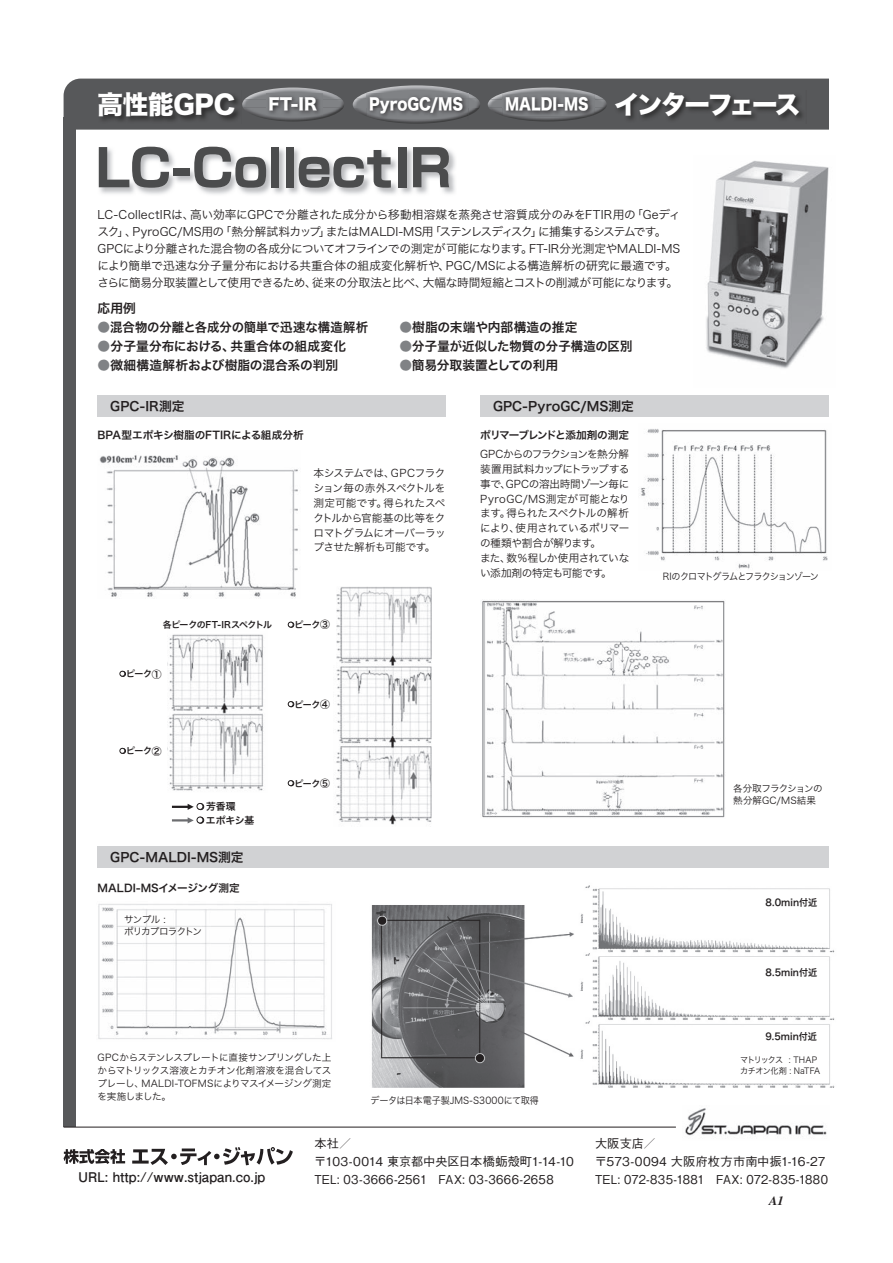
<style>
.page{position:relative;width:893px;height:1263px;background:#fff}
.page>*{position:absolute;margin:0;border:0;box-sizing:border-box;transform-origin:0 0}
.t1{font:700 51px "Shin Go Pr 6 N";letter-spacing:-.01em;color:#4b4c4d}
.t2{font:25.5px "Hira Kaku Std N W8";letter-spacing:-.005em;color:#fff}
.t3{font:15.9px "Hira Kaku Std N W8";color:#fff;scale:.86 1}
.t4{font:15.9px "Hira Kaku Std N W8";color:#fff;scale:.88 1}
.t5{font:15.9px "Hira Kaku Std N W8";color:#fff}
.t6{font:700 13.35px "Futo Go B101 Pr 6 N";color:#231f20}
.t7{font:12.75px "Hira Kaku Pro N W6";color:#231f20}
.t8{font:12.75px "Hira Kaku Pro N W6";letter-spacing:-.02em;color:#231f20}
.t9{font:italic 700 12.75px "Times LT Std";color:#231f20}
.t10{font:500 12.15px/18px "Gothic BBB Pr 6 N";letter-spacing:.01em;color:#231f20}
.t11{font:500 12.15px "Gothic BBB Pr 6 N";letter-spacing:.035em;color:#231f20;scale:.95 1}
.t12{font:500 12.15px/18px "Gothic BBB Pr 6 N";letter-spacing:-.015em;color:#231f20}
.t13{font:11.7px/17px "Hira Kaku Pro N W3";letter-spacing:-.02em;color:#231f20}
.t14{font:10.65px/14.9px "Hira Kaku Pro N W3";letter-spacing:-.035em;color:#231f20;text-align:justify}
.t15{font:10.65px "Hira Kaku Pro N W6";letter-spacing:-.015em;color:#231f20}
.t16{font:10.65px "Hira Kaku Pro N W6";letter-spacing:-.075em;color:#231f20}
.t17{font:9.75px/14.2px "Hira Kaku Pro N W6";letter-spacing:-.01em;color:#231f20}
.t18{font:9.6px/12.8px "Hira Kaku Pro N W3";letter-spacing:-.035em;color:#231f20;text-align:justify}
.t19{font:9.6px "Hira Kaku Pro N W6";letter-spacing:.005em;color:#231f20;scale:.95 1}
.t20{font:9.6px "Hira Kaku Pro N W3";letter-spacing:-.01em;color:#231f20;scale:.95 1}
.t21{font:9.6px "Hira Kaku Pro N W3";letter-spacing:-.1em;color:#231f20;scale:.95 1}
.t22{font:9.6px/12.8px "Hira Kaku Pro N W3";letter-spacing:-.01em;color:#231f20}
.t23{font:9.6px/12.8px "Hira Kaku Pro N W3";letter-spacing:-.08em;color:#231f20}
.t24{font:9px "Hira Kaku Pro N W6";letter-spacing:-.055em;color:#231f20}
.t25{font:8.55px/11.7px "Hira Kaku Pro N W3";letter-spacing:-.065em;color:#231f20;scale:.95 1}
.s1{font-size:25.5px}
.s2{color:#808285}
.s3{font-size:9.75px}
</style>
<div class="page">
<div style="left:64px;top:118px;width:12px;height:1009px;background:#57585a"></div>
<div style="left:64px;top:79px;width:765px;height:51px;background:#57585a"></div>
<img style="left:482px;top:600px;width:243px;height:218px">
<img style="left:641px;top:429px;width:187px;height:140px">
<img style="left:706px;top:160px;width:123px;height:209px">
<img style="left:685px;top:1108px;width:142px;height:28px">
<hr style="left:64px;top:1127px;width:612px;height:1px;background:#231f20">
<svg style="left:64px;top:1147px;width:229px;height:18px"></svg>
<img style="left:99px;top:148px;width:356px;height:47px">
<img style="left:614px;top:91px;width:192px;height:32px">
<img style="left:245px;top:88px;width:97px;height:11px">
<img style="left:242px;top:99px;width:102px;height:23px">
<img style="left:266px;top:94px;width:56px;height:22px">
<img style="left:490px;top:88px;width:114px;height:11px">
<img style="left:488px;top:99px;width:119px;height:23px">
<img style="left:503px;top:94px;width:91px;height:22px">
<img style="left:356px;top:85px;width:121px;height:14px">
<img style="left:353px;top:99px;width:127px;height:25px">
<img style="left:367px;top:94px;width:101px;height:25px">
<img style="left:97px;top:91px;width:145px;height:33px">
<div style="left:98px;top:395px;width:348px;height:22px;background:#d1d2d4"></div>
<div style="left:98px;top:846px;width:731px;height:21px;background:#d1d2d4"></div>
<div style="left:480px;top:395px;width:349px;height:22px;background:#d1d2d4"></div>
<img style="left:98px;top:904px;width:234px;height:136px">
<img style="left:371px;top:885px;width:464px;height:203px">
<img style="left:99px;top:455px;width:199px;height:142px">
<img style="left:167px;top:634px;width:97px;height:157px">
<img style="left:336px;top:666px;width:95px;height:159px">
<img style="left:337px;top:587px;width:94px;height:79px">
<svg style="left:120px;top:671px;width:6px;height:5px"></svg>
<svg style="left:288px;top:622px;width:6px;height:5px"></svg>
<svg style="left:288px;top:701px;width:6px;height:6px"></svg>
<svg style="left:288px;top:780px;width:6px;height:6px"></svg>
<svg style="left:120px;top:748px;width:6px;height:6px"></svg>
<svg style="left:172px;top:817px;width:32px;height:6px"></svg>
<svg style="left:172px;top:803px;width:32px;height:7px"></svg>
<h2 class="t2" style="left:97px;top:90px;width:139px">高性能GPC</h2>
<h3 class="t5" style="left:268px;top:95px;width:50px">FT-IR</h3>
<h3 class="t4" style="left:369px;top:95px;width:108px">PyroGC/MS</h3>
<h3 class="t3" style="left:505px;top:95px;width:345px">MALDI-MS <span class="s1">インターフェース</span></h3>
<h1 class="t1" style="left:95px;top:127px;width:357px">LC-CollectIR</h1>
<p class="t13" style="left:97px;top:205px;width:584px">LC-CollectIRは、高い効率にGPCで分離された成分から移動相溶媒を蒸発させ溶質成分のみをFTIR用の「Geディスク」、PyroGC/MS用の「熱分解試料カップ」またはMALDI-MS用「ステンレスディスク」に捕集するシステムです。GPCにより分離された混合物の各成分についてオフラインでの測定が可能になります。FT-IR分光測定やMALDI-MSにより簡単で迅速な分子量分布における共重合体の組成変化解析や、PGC/MSによる構造解析の研究に最適です。さらに簡易分取装置として使用できるため、従来の分取法と比べ、大幅な時間短縮とコストの削減が可能になります。</p>
<p class="t7" style="left:98px;top:297px;width:40px">応用例</p>
<p class="t7" style="left:98px;top:316px;width:272px"><span class="s2">●</span>混合物の分離と各成分の簡単で迅速な構造解析</p>
<p class="t7" style="left:98px;top:335px;width:250px"><span class="s2">●</span>分子量分布における、共重合体の組成変化</p>
<p class="t7" style="left:98px;top:354px;width:242px"><span class="s2">●</span>微細構造解析および樹脂の混合系の判別</p>
<p class="t7" style="left:110px;top:394px;width:76px">GPC-IR測定</p>
<p class="t7" style="left:399px;top:316px;width:180px"><span class="s2">●</span>樹脂の末端や内部構造の推定</p>
<p class="t7" style="left:399px;top:335px;width:235px"><span class="s2">●</span>分子量が近似した物質の分子構造の区別</p>
<p class="t8" style="left:399px;top:354px;width:160px"><span class="s2">●</span>簡易分取装置としての利用</p>
<p class="t7" style="left:493px;top:394px;width:142px">GPC-PyroGC/MS測定</p>
<p class="t15" style="left:98px;top:425px;width:208px">BPA型エポキシ樹脂のFTIRによる組成分析</p>
<p class="t14" style="left:313px;top:465px;width:134px">本システムでは、GPCフラクション毎の赤外スペクトルを測定可能です。得られたスペクトルから官能基の比等をクロマトグラムにオーバーラップさせた解析も可能です。</p>
<p class="t24" style="left:163px;top:617px;width:111px">各ピークのFT-IRスペクトル</p>
<p class="t24" style="left:126px;top:666px;width:37px">ピーク<span class="s3">①</span></p>
<p class="t24" style="left:126px;top:743px;width:37px">ピーク<span class="s3">②</span></p>
<p class="t17" style="left:206px;top:798px;width:50px">芳香環<br>エポキシ基</p>
<p class="t7" style="left:110px;top:845px;width:135px">GPC-MALDI-MS測定</p>
<p class="t15" style="left:98px;top:878px;width:144px">MALDI-MSイメージング測定</p>
<p class="t23" style="left:124px;top:912px;width:80px">サンプル :<br>ポリカプロラクトン</p>
<p class="t24" style="left:295px;top:617px;width:37px">ピーク<span class="s3">③</span></p>
<p class="t24" style="left:295px;top:696px;width:37px">ピーク<span class="s3">④</span></p>
<p class="t24" style="left:295px;top:775px;width:37px">ピーク<span class="s3">⑤</span></p>
<p class="t16" style="left:480px;top:425px;width:150px">ポリマーブレンドと添加剤の測定</p>
<p class="t14" style="left:480px;top:446px;width:151px;text-align:left">GPCからのフラクションを熱分解装置用試料カップにトラップする事で、GPCの溶出時間ゾーン毎に<br>PyroGC/MS測定が可能となります。得られたスペクトルの解析により、使用されているポリマーの種類や割合が解ります。<br>また、数％程しか使用されていない添加剤の特定も可能です。</p>
<p class="t18" style="left:98px;top:1050px;width:235px">GPCからステンレスプレートに直接サンプリングした上からマトリックス溶液とカチオン化剤溶液を混合してスプレーし、MALDI-TOFMSによりマスイメージング測定を実施しました。</p>
<p class="t20" style="left:370px;top:1091px;width:179px">データは日本電子製JMS-S3000にて取得</p>
<p class="t21" style="left:663px;top:568px;width:166px">RIのクロマトグラムとフラクションゾーン</p>
<p class="t22" style="left:733px;top:781px;width:91px">各分取フラクションの熱分解GC/MS結果</p>
<p class="t19" style="left:766px;top:893px;width:56px">8.0min付近</p>
<p class="t19" style="left:766px;top:963px;width:56px">8.5min付近</p>
<p class="t19" style="left:766px;top:1028px;width:56px">9.5min付近</p>
<p class="t25" style="left:740px;top:1053px;width:86px">マトリックス : THAPカチオン化剤 : NaTFA</p>
<p class="t12" style="left:314px;top:1134px;width:261px">本社／<br>〒103-0014 東京都中央区日本橋蛎殻町1-14-10</p>
<p class="t6" style="left:78px;top:1166px;width:189px">URL: http://www.stjapan.co.jp</p>
<p class="t11" style="left:314px;top:1170px;width:253px">TEL: 03-3666-2561　FAX: 03-3666-2658</p>
<p class="t10" style="left:595px;top:1134px;width:235px">大阪支店／<br>〒573-0094 大阪府枚方市南中振1-16-27<br>TEL: 072-835-1881　FAX: 072-835-1880</p>
<p class="t9" style="left:769px;top:1193px;width:16px">A1</p>
</div>
